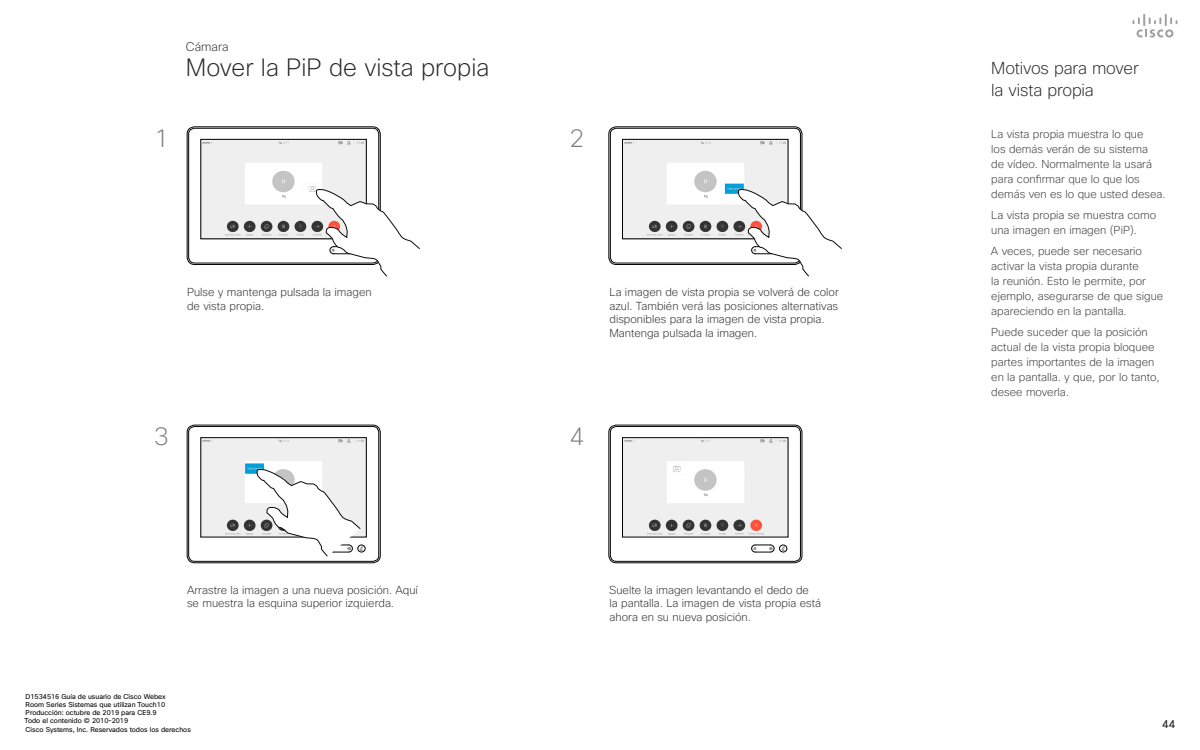
<style>
.page{position:relative;width:1200px;height:750px;background:#fff}
.page>*{position:absolute;margin:0;border:0;box-sizing:border-box;transform-origin:0 0}
.t1{font:200 25px "Cisco Sans";color:#808080}
.t2{font:200 24.31px "Cisco Sans";color:#262626}
.t3{font:200 16.88px/22.5px "Cisco Sans";letter-spacing:-.01em;color:#262626}
.t4{font:200 12.19px "Cisco Sans";letter-spacing:.005em;color:#262626}
.t5{font:200 11.25px/15px "Cisco Sans";color:#333}
.t6{font:200 11.25px/13.5px "Cisco Sans";color:#262626}
.t7{font:11.25px "Cisco Sans";color:#262626}
.t8{font:6.88px/8.2px "Cisco Sans";color:#000}
</style>
<div class="page">
<svg style="left:1132px;top:14px;width:46px;height:24px"></svg>
<div style="left:609px;top:127px;width:193px;height:138px;border:1px solid #000;border-radius:7px"></div>
<div style="left:610px;top:128px;width:191px;height:135px;border:1px solid #000;border-radius:6px"></div>
<img style="left:624px;top:141px;width:162px;height:96px">
<div style="left:622px;top:139px;width:166px;height:100px;border:1px solid #000"></div>
<div style="left:187px;top:425px;width:193px;height:138px;border:1px solid #000;border-radius:7px"></div>
<div style="left:189px;top:426px;width:190px;height:135px;border:1px solid #000;border-radius:6px"></div>
<div style="left:358px;top:545px;width:7px;height:7px;border:1px solid #000;border-radius:50%"></div>
<img style="left:203px;top:440px;width:161px;height:95px">
<div style="left:187px;top:127px;width:193px;height:138px;border:1px solid #000;border-radius:7px"></div>
<div style="left:189px;top:128px;width:190px;height:135px;border:1px solid #000;border-radius:6px"></div>
<img style="left:203px;top:141px;width:161px;height:96px">
<div style="left:201px;top:139px;width:165px;height:100px;border:1px solid #000"></div>
<svg style="left:257px;top:469px;width:107px;height:88px"></svg>
<svg style="left:316px;top:189px;width:104px;height:88px"></svg>
<svg style="left:738px;top:189px;width:104px;height:88px"></svg>
<div style="left:609px;top:425px;width:193px;height:138px;border:1px solid #000;border-radius:7px"></div>
<div style="left:610px;top:426px;width:191px;height:135px;border:1px solid #000;border-radius:6px"></div>
<div style="left:779px;top:545px;width:8px;height:7px;border:1px solid #000;border-radius:50%"></div>
<svg style="left:781px;top:546px;width:5px;height:5px"></svg>
<svg style="left:752px;top:545px;width:22px;height:7px"></svg>
<img style="left:624px;top:440px;width:162px;height:95px">
<p class="t4" style="left:186px;top:39px;width:44px">Cámara</p>
<h2 class="t2" style="left:186px;top:52px;width:305px">Mover la PiP de vista propia</h2>
<h1 class="t1" style="left:154px;top:123px;width:17px">1</h1>
<h1 class="t1" style="left:569px;top:123px;width:16px">2</h1>
<p class="t6" style="left:187px;top:286px;width:186px">Pulse y mantenga pulsada la imagen de vista propia.</p>
<p class="t6" style="left:610px;top:286px;width:231px">La imagen de vista propia se volverá de color azul. También verá las posiciones alternativas disponibles para la imagen de vista propia.<br>Mantenga pulsada la imagen.</p>
<h1 class="t1" style="left:154px;top:420px;width:17px">3</h1>
<h1 class="t1" style="left:569px;top:420px;width:16px">4</h1>
<p class="t6" style="left:187px;top:583px;width:232px">Arrastre la imagen a una nueva posición. Aquí se muestra la esquina superior izquierda.</p>
<p class="t8" style="left:24px;top:692px;width:168px">D1534516 Guía de usuario de Cisco Webex<br>Room Series Sistemas que utilizan Touch10<br>Producción: octubre de 2019 para CE9.9<br>Todo el contenido © 2010–2019<br>Cisco Systems, Inc. Reservados todos los derechos</p>
<p class="t6" style="left:609px;top:583px;width:214px">Suelte la imagen levantando el dedo de<br>la pantalla. La imagen de vista propia está ahora en su nueva posición.</p>
<h3 class="t3" style="left:991px;top:56px;width:149px">Motivos para mover la vista propia</h3>
<p class="t5" style="left:991px;top:126px;width:176px">La vista propia muestra lo que<br>los demás verán de su sistema<br>de vídeo. Normalmente la usará para confirmar que lo que los demás ven es lo que usted desea.</p>
<p class="t5" style="left:991px;top:207px;width:166px">La vista propia se muestra como una imagen en imagen (PiP).</p>
<p class="t5" style="left:991px;top:244px;width:174px">A veces, puede ser necesario activar la vista propia durante<br>la reunión. Esto le permite, por ejemplo, asegurarse de que sigue apareciendo en la pantalla.</p>
<p class="t5" style="left:991px;top:325px;width:170px">Puede suceder que la posición actual de la vista propia bloquee partes importantes de la imagen en la pantalla. y que, por lo tanto, desee moverla.</p>
<p class="t7" style="left:1162px;top:716px;width:15px">44</p>
</div>
